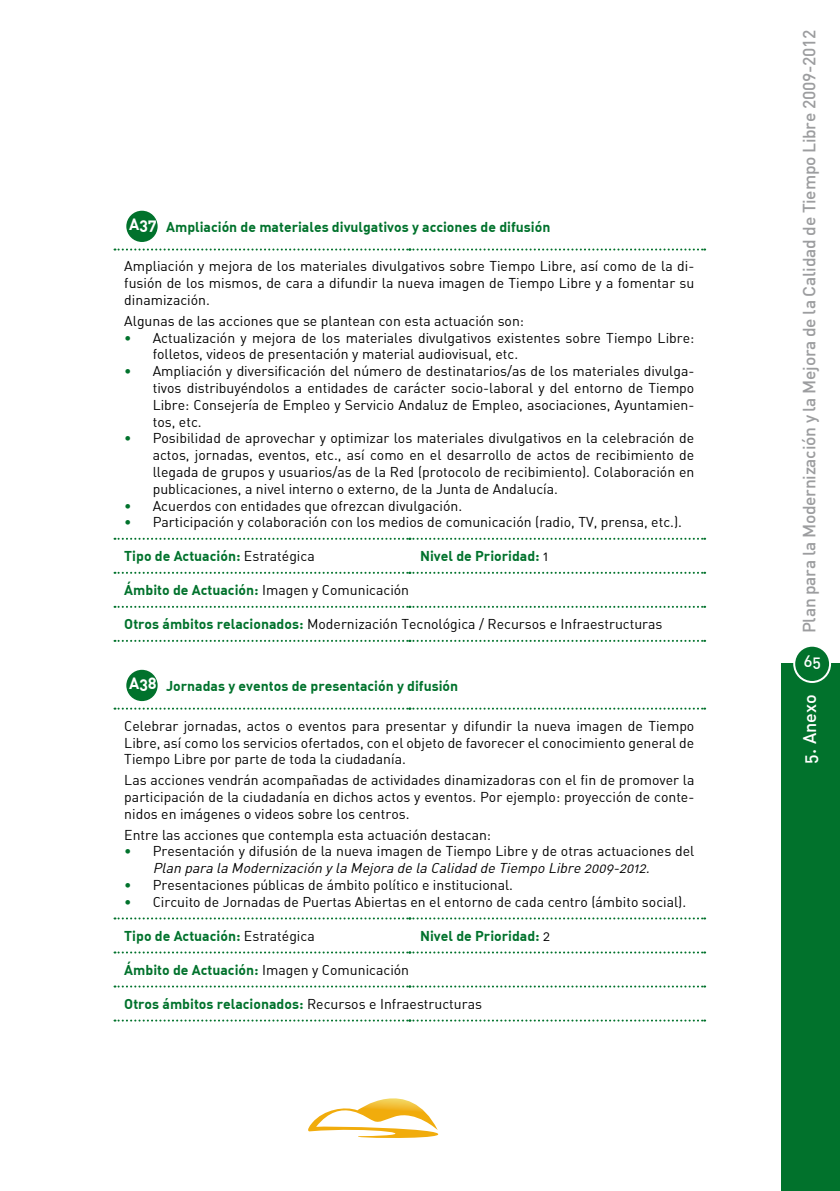
<style>
.page{position:relative;width:840px;height:1191px;background:#fff}
.page>*{position:absolute;margin:0;border:0;box-sizing:border-box;transform-origin:0 0}
.t1{font:500 18px "DIN Alternate";color:#fff}
.t2{font:500 17.4px "DIN";letter-spacing:-.015em;color:#9c9d9f}
.t3{font:700 16px "DIN Alternate";color:#fff}
.t4{font:500 16px "DIN Alternate";color:#fff}
.t5{font:14px/16.8px "DIN Alternate";color:#000;text-align:justify}
.t6{font:700 14px "DIN Alternate";color:#01722c}
.t7{font:italic 14px "DIN Alternate";color:#000}
.t8{font:14px/16.8px "DIN Alternate";color:#01722c}
.s1{font-weight:400;color:#000}
.s2{font-weight:700;color:#01722c}
</style>
<div class="page">
<div style="left:780px;top:663px;width:59px;height:528px;background:#01722c"></div>
<div style="left:793px;top:645px;width:36px;height:37px;background:#01722c;border-radius:50%"></div>
<div style="left:792px;top:644px;width:38px;height:39px;border:2px solid #fff;border-radius:50%"></div>
<svg style="left:308px;top:1098px;width:131px;height:40px"></svg>
<svg style="left:113px;top:249px;width:591px;height:392px"></svg>
<svg style="left:114px;top:248px;width:590px;height:2px"></svg>
<svg style="left:114px;top:538px;width:590px;height:2px"></svg>
<svg style="left:114px;top:572px;width:590px;height:2px"></svg>
<svg style="left:114px;top:606px;width:590px;height:2px"></svg>
<svg style="left:114px;top:640px;width:590px;height:2px"></svg>
<div style="left:125px;top:210px;width:33px;height:33px;background:#01722c;border-radius:50%"></div>
<div style="left:124px;top:209px;width:35px;height:35px;border:2px solid #fff;border-radius:50%"></div>
<svg style="left:113px;top:708px;width:591px;height:280px"></svg>
<svg style="left:114px;top:707px;width:590px;height:2px"></svg>
<svg style="left:114px;top:917px;width:590px;height:2px"></svg>
<svg style="left:114px;top:951px;width:590px;height:2px"></svg>
<svg style="left:114px;top:985px;width:590px;height:2px"></svg>
<svg style="left:114px;top:1019px;width:590px;height:2px"></svg>
<div style="left:125px;top:669px;width:33px;height:33px;background:#01722c;border-radius:50%"></div>
<div style="left:124px;top:668px;width:35px;height:35px;border:2px solid #fff;border-radius:50%"></div>
<p class="t3" style="left:129px;top:214px;width:29px">A37</p>
<p class="t6" style="left:166px;top:218px;width:385px">Ampliación de materiales divulgativos y acciones de difusión</p>
<p class="t5" style="left:124px;top:258px;width:571px">Ampliación y mejora de los materiales divulgativos sobre Tiempo Libre, así como de la di&shy;fusión de los mismos, de cara a difundir la nueva imagen de Tiempo Libre y a fomentar su dinamización.</p>
<p class="t5" style="left:153px;top:312px;width:543px;text-align:left;text-indent:-28px">Algunas de las acciones que se plantean con esta actuación son:<br>Actualización y mejora de los materiales divulgativos existentes sobre Tiempo Libre: folletos, videos de presentación y material audiovisual, etc.<br>Ampliación y diversificación del número de destinatarios/as de los materiales divulga&shy;tivos distribuyéndolos a entidades de carácter socio-laboral y del entorno de Tiempo Libre: Consejería de Empleo y Servicio Andaluz de Empleo, asociaciones, Ayuntamien&shy;tos, etc.<br>Posibilidad de aprovechar y optimizar los materiales divulgativos en la celebración de actos, jornadas, eventos, etc., así como en el desarrollo de actos de recibimiento de llegada de grupos y usuarios/as de la Red (protocolo de recibimiento). Colaboración en publicaciones, a nivel interno o externo, de la Junta de Andalucía.<br>Acuerdos con entidades que ofrezcan divulgación.<br>Participación y colaboración con los medios de comunicación (radio, TV, prensa, etc.).</p>
<p class="t8" style="left:124px;top:329px;width:9px">•</p>
<p class="t8" style="left:124px;top:362px;width:9px">•</p>
<p class="t8" style="left:124px;top:430px;width:9px">•</p>
<p class="t8" style="left:124px;top:497px;width:9px">• •</p>
<p class="t6" style="left:124px;top:547px;width:192px">Tipo de Actuación: <span class="s1">Estratégica</span></p>
<p class="t6" style="left:420px;top:547px;width:130px">Nivel de Prioridad: <span class="s1">1</span></p>
<p class="t5" style="left:124px;top:581px;width:286px"><span class="s2">Ámbito de Actuación:</span> Imagen y Comunicación</p>
<p class="t5" style="left:124px;top:615px;width:539px"><span class="s2">Otros ámbitos relacionados:</span> Modernización Tecnológica / Recursos e Infraestructuras</p>
<p class="t3" style="left:129px;top:673px;width:29px">A38</p>
<p class="t6" style="left:166px;top:677px;width:293px">Jornadas y eventos de presentación y difusión</p>
<p class="t5" style="left:124px;top:717px;width:571px">Celebrar jornadas, actos o eventos para presentar y difundir la nueva imagen de Tiempo Libre, así como los servicios ofertados, con el objeto de favorecer el conocimiento general de Tiempo Libre por parte de toda la ciudadanía.</p>
<p class="t5" style="left:124px;top:771px;width:571px">Las acciones vendrán acompañadas de actividades dinamizadoras con el fin de promover la participación de la ciudadanía en dichos actos y eventos. Por ejemplo: proyección de conte&shy;nidos en imágenes o videos sobre los centros.</p>
<p class="t5" style="left:153px;top:826px;width:543px;text-indent:-28px">Entre las acciones que contempla esta actuación destacan:<br>Presentación y difusión de la nueva imagen de Tiempo Libre y de otras actuaciones del</p>
<p class="t7" style="left:153px;top:859px;width:502px">Plan para la Modernización yla Mejora de la Calidad de Tiempo Libre 2009-2012.</p>
<p class="t5" style="left:153px;top:876px;width:534px">Presentaciones públicas de ámbito político e institucional.<br>Circuito de Jornadas de Puertas Abiertas en el entorno de cada centro (ámbito social).</p>
<p class="t8" style="left:124px;top:842px;width:9px">•</p>
<p class="t8" style="left:124px;top:876px;width:9px">• •</p>
<p class="t6" style="left:124px;top:926px;width:192px">Tipo de Actuación: <span class="s1">Estratégica</span></p>
<p class="t6" style="left:420px;top:926px;width:132px">Nivel de Prioridad: <span class="s1">2</span></p>
<p class="t5" style="left:124px;top:961px;width:286px"><span class="s2">Ámbito de Actuación:</span> Imagen y Comunicación</p>
<p class="t6" style="left:124px;top:994px;width:359px">Otros ámbitos relacionados: <span class="s1">Recursos e Infraestructuras</span></p>
<p class="t2" style="left:797px;top:633px;width:605px;rotate:-90deg">Plan para la Modernización y la Mejora de la Calidad de Tiempo Libre 2009-2012</p>
<p class="t4" style="left:803px;top:651px;width:19px">65</p>
<p class="t1" style="left:797px;top:763px;width:70px;rotate:-90deg">5. Anexo</p>
</div>
